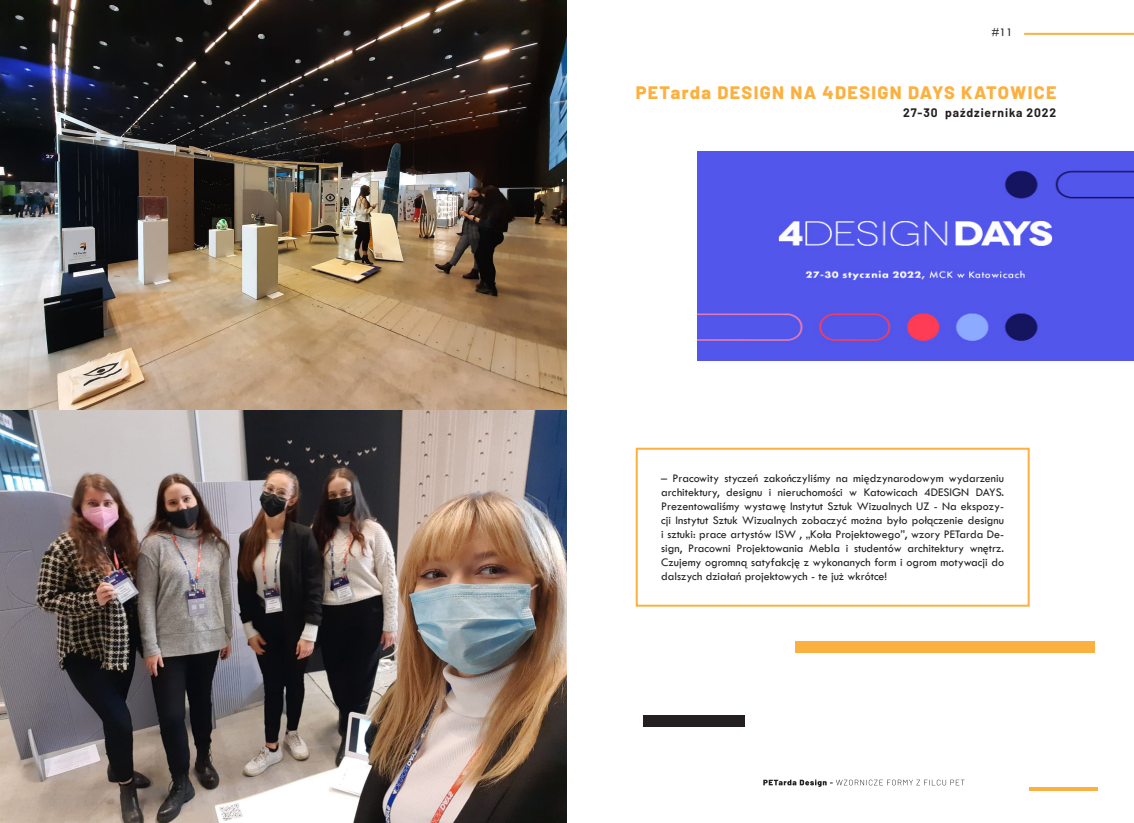
<style>
.page{position:relative;width:1134px;height:823px;background:#fff}
.page>*{position:absolute;margin:0;border:0;box-sizing:border-box;transform-origin:0 0}
.SPECYFIKACJA_POGRUBI{font:800 18px "Barlow";letter-spacing:.075em;color:#fbb03f}
.SPECYFIKACJA_POGRUBI-2{font:12px/14px "Tw Cen";color:#231f20;text-align:justify}
.SPECYFIKACJA_POGRUBI-3{font:700 12px "Barlow";letter-spacing:.075em;color:#231f20}
</style>
<div class="page">
<hr style="left:1024px;top:33px;width:110px;height:2px;background:#fbb03f">
<hr style="left:1030px;top:786px;width:68px;height:3px;background:#fbb03f">
<div style="left:636px;top:447px;width:394px;height:159px;border:2px solid #fbb03f"></div>
<img style="left:0;top:0;width:566px;height:410px">
<img style="left:0;top:410px;width:566px;height:412px">
<img style="left:697px;top:151px;width:436px;height:209px">
<div style="left:795px;top:641px;width:299px;height:11px;background:#fbb03f"></div>
<div style="left:644px;top:715px;width:101px;height:11px;background:#231f20"></div>
<svg style="left:763px;top:779px;width:201px;height:7px"></svg>
<p class="SPECYFIKACJA_POGRUBI-2" style="left:991px;top:25px;width:23px">#11</p>
<p class="SPECYFIKACJA_POGRUBI" style="left:636px;top:79px;width:422px">PETarda DESIGN NA 4DESIGN DAYS KATOWICE</p>
<p class="SPECYFIKACJA_POGRUBI-3" style="left:903px;top:104px;width:155px">27-30 października 2022</p>
<p class="SPECYFIKACJA_POGRUBI-2" style="left:661px;top:470px;width:344px">– Pracowity styczeń zakończyliśmy na międzynarodowym wydarzeniu architektury, designu i nieruchomości w Katowicach 4DESIGN DAYS.<br>Prezentowaliśmy wystawę Instytut Sztuk Wizualnych UZ - Na ekspozy&shy;cji Instytut Sztuk Wizualnych zobaczyć można było połączenie designu i sztuki: prace artystów ISW , „Koła Projektowego”, wzory PETarda De&shy;sign, Pracowni Projektowania Mebla i studentów architektury wnętrz.<br>Czujemy ogromną satyfakcję z wykonanych form i ogrom motywacji do dalszych działań projektowych - te już wkrótce!</p>
</div>
